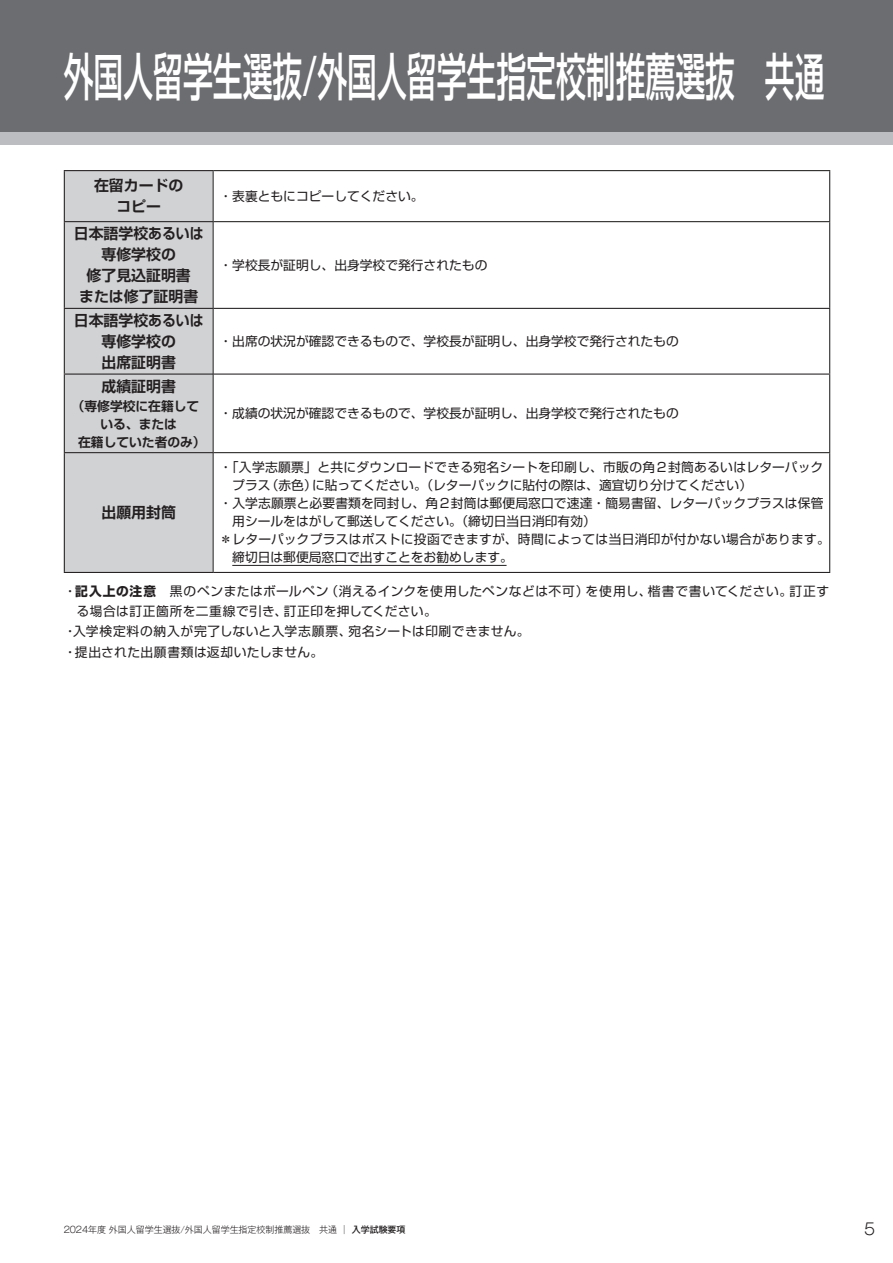
<style>
.page{position:relative;width:893px;height:1263px;background:#fff}
.page>*{position:absolute;margin:0;border:0;box-sizing:border-box;transform-origin:0 0}
.t1{font:500 51px "Shin Go Pro";color:#fff;scale:.58 1}
.t2{font:300 15.9px "Gothic MB101 Pro";color:#231f20}
.t3{font:700 14.85px/21px "Shin Go Pro De";color:#231f20;text-align:center}
.t4{font:12.75px "Shin Go Pro";color:#231f20}
.t5{font:12.75px "Shin Go Pr 5";letter-spacing:.035em;color:#231f20}
.t6{font:12.75px "Shin Go Pro";letter-spacing:.025em;color:#231f20}
.t7{font:12.75px "Shin Go Pro";letter-spacing:.02em;color:#231f20}
.t8{font:700 12.75px/18px "Shin Go Pro De";color:#231f20;text-align:center}
.t9{font:300 9px "Gothic MB101 Pro";letter-spacing:-.01em;color:#231f20}
.s1{font-weight:700}
.s2{font-weight:500}
</style>
<div class="page">
<div style="left:0;top:0;width:893px;height:132px;background:#6c6d70"></div>
<div style="left:0;top:132px;width:893px;height:13px;background:#bcbdc0"></div>
<div style="left:64px;top:171px;width:149px;height:51px;background:#d1d2d4"></div>
<div style="left:64px;top:222px;width:149px;height:86px;background:#d1d2d4"></div>
<div style="left:65px;top:309px;width:148px;height:143px;background:#d1d2d4"></div>
<div style="left:64px;top:453px;width:149px;height:119px;background:#d1d2d4"></div>
<hr style="left:64px;top:170px;width:149px;height:1px;background:#231f20">
<hr style="left:64px;top:171px;width:1px;height:50px;background:#231f20">
<hr style="left:213px;top:170px;width:617px;height:1px;background:#231f20">
<hr style="left:829px;top:171px;width:1px;height:50px;background:#231f20">
<hr style="left:64px;top:221px;width:149px;height:1px;background:#231f20">
<hr style="left:64px;top:222px;width:1px;height:86px;background:#231f20">
<hr style="left:213px;top:221px;width:617px;height:1px;background:#231f20">
<hr style="left:829px;top:222px;width:1px;height:86px;background:#231f20">
<hr style="left:64px;top:308px;width:149px;height:1px;background:#231f20">
<hr style="left:64px;top:309px;width:1px;height:65px;background:#231f20">
<hr style="left:213px;top:308px;width:617px;height:1px;background:#231f20">
<hr style="left:829px;top:309px;width:1px;height:65px;background:#231f20">
<hr style="left:64px;top:374px;width:149px;height:1px;background:#231f20">
<hr style="left:64px;top:375px;width:1px;height:77px;background:#231f20">
<hr style="left:213px;top:374px;width:617px;height:1px;background:#231f20">
<hr style="left:829px;top:375px;width:1px;height:77px;background:#231f20">
<hr style="left:64px;top:452px;width:149px;height:1px;background:#231f20">
<hr style="left:64px;top:453px;width:1px;height:119px;background:#231f20">
<hr style="left:213px;top:452px;width:617px;height:1px;background:#231f20">
<hr style="left:829px;top:453px;width:1px;height:119px;background:#231f20">
<hr style="left:64px;top:572px;width:149px;height:1px;background:#231f20">
<hr style="left:213px;top:572px;width:617px;height:1px;background:#231f20">
<hr style="left:213px;top:171px;width:1px;height:51px;background:#231f20">
<hr style="left:213px;top:222px;width:1px;height:86px;background:#231f20">
<hr style="left:213px;top:308px;width:1px;height:66px;background:#231f20">
<hr style="left:213px;top:374px;width:1px;height:79px;background:#231f20">
<hr style="left:213px;top:453px;width:1px;height:119px;background:#231f20">
<hr style="left:232px;top:565px;width:275px;height:1px;background:#231f20">
<h1 class="t1" style="left:64px;top:35px;width:1313px">外国人留学生選抜/外国人留学生指定校制推薦選抜　共通</h1>
<p class="t3" style="left:94px;top:173px;width:91px">在留カードのコピー</p>
<p class="t4" style="left:220px;top:186px;width:206px">・表裏ともにコピーしてください。</p>
<p class="t3" style="left:74px;top:221px;width:131px">日本語学校あるいは専修学校の<br>修了見込証明書<br>または修了証明書</p>
<p class="t4" style="left:220px;top:255px;width:269px">・学校長が証明し、出身学校で発行されたもの</p>
<p class="t3" style="left:74px;top:308px;width:131px">日本語学校あるいは専修学校の<br>出席証明書</p>
<p class="t4" style="left:220px;top:331px;width:461px">・出席の状況が確認できるもので、学校長が証明し、出身学校で発行されたもの</p>
<p class="t3" style="left:102px;top:374px;width:76px">成績証明書</p>
<p class="t8" style="left:72px;top:395px;width:135px">（専修学校に在籍している、または<br>在籍していた者のみ）</p>
<p class="t4" style="left:220px;top:403px;width:461px">・成績の状況が確認できるもので、学校長が証明し、出身学校で発行されたもの</p>
<p class="t3" style="left:102px;top:500px;width:76px">出願用封筒</p>
<p class="t6" style="left:220px;top:457px;width:605px">・「入学志願票」と共にダウンロードできる宛名シートを印刷し、市販の角2封筒あるいはレターパック</p>
<p class="t4" style="left:232px;top:475px;width:521px">プラス（赤色）に貼ってください。（レターパックに貼付の際は、適宜切り分けてください）</p>
<p class="t4" style="left:220px;top:493px;width:605px">・入学志願票と必要書類を同封し、角2封筒は郵便局窓口で速達・簡易書留、レターパックプラスは保管</p>
<p class="t4" style="left:232px;top:511px;width:365px">用シールをはがして郵送してください。（締切日当日消印有効）</p>
<p class="t7" style="left:220px;top:529px;width:612px">＊レターパックプラスはポストに投函できますが、時間によっては当日消印が付かない場合があります。</p>
<p class="t4" style="left:232px;top:547px;width:282px">締切日は郵便局窓口で出すことをお勧めします。</p>
<p class="t5" style="left:64px;top:581px;width:767px">・<span class="s1">記入上の注意</span>　黒のペンまたはボールペン（消えるインクを使用したペンなどは不可）を使用し、楷書で書いてください。訂正す</p>
<p class="t5" style="left:77px;top:601px;width:362px">る場合は訂正箇所を二重線で引き、訂正印を押してください。</p>
<p class="t5" style="left:64px;top:621px;width:467px">・入学検定料の納入が完了しないと入学志願票、宛名シートは印刷できません。</p>
<p class="t5" style="left:64px;top:641px;width:261px">・提出された出願書類は返却いたしません。</p>
<p class="t9" style="left:64px;top:1222px;width:343px">2024年度 外国人留学生選抜/外国人留学生指定校制推薦選抜　共通 ｜ <span class="s2">入学試験要項</span></p>
<p class="t2" style="left:864px;top:1215px;width:12px">5</p>
</div>
